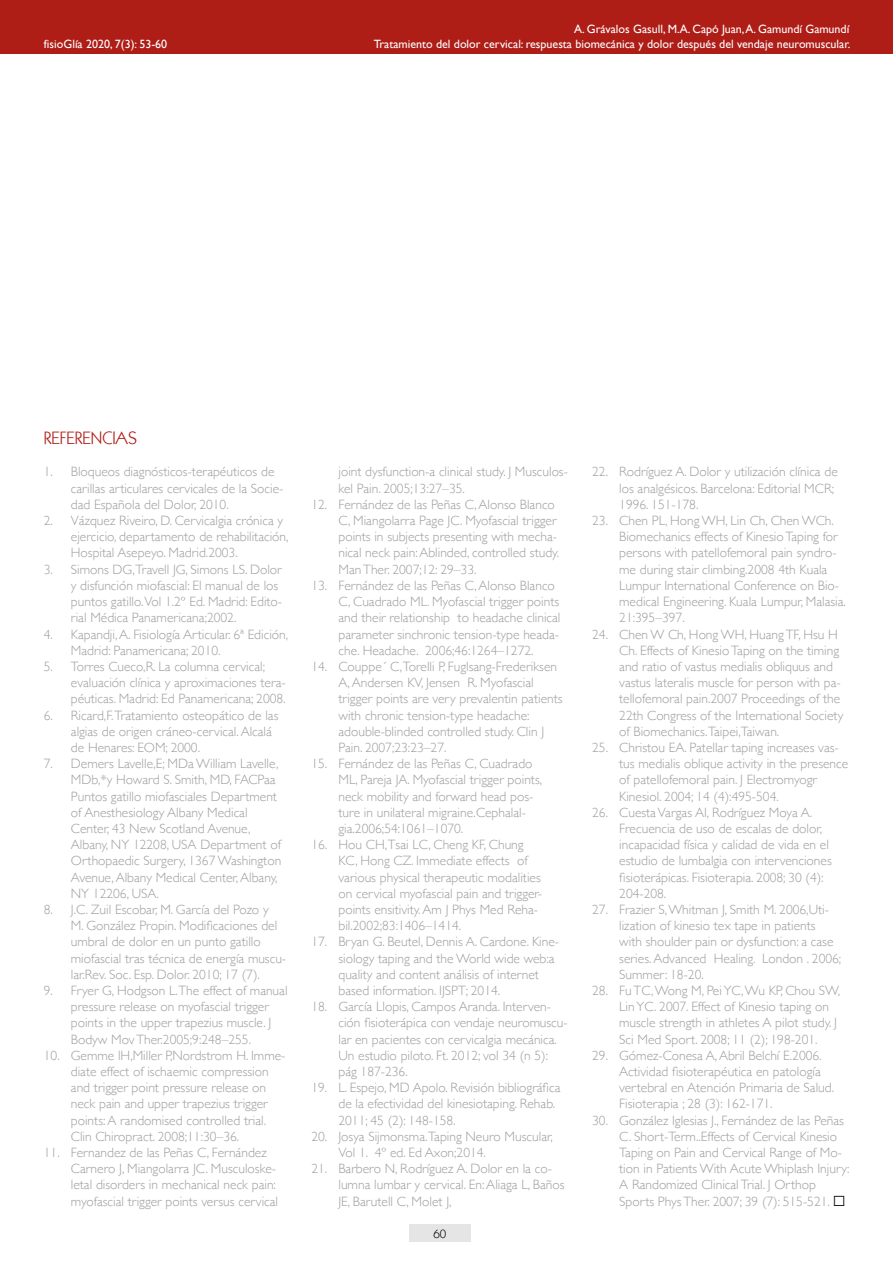
<style>
.page{position:relative;width:893px;height:1263px;background:#fff}
.page>*{position:absolute;margin:0;border:0;box-sizing:border-box;transform-origin:0 0}
.t1{font:18px "Kabel IT Cby BT";color:#af1d17}
.t2{font:300 13.5px/16.2px "Gill Sans";color:#9d9d9c}
.t3{font:12px "Gill Sans";color:#fff}
.t4{font:12px "Kabel IT Cby BT";color:#000}
.s1{font-weight:400;color:#000}
</style>
<div class="page">
<div style="left:409px;top:1224px;width:62px;height:18px;background:#e5e5e5"></div>
<div style="left:0;top:0;width:893px;height:53px;background:#af1d17"></div>
<p class="t3" style="left:574px;top:22px;width:277px">A. Grávalos Gasull, M.A. Capó Juan, A. Gamundí Gamundí</p>
<p class="t3" style="left:44px;top:37px;width:125px">fisioGlía 2020, 7(3): 53-60</p>
<p class="t3" style="left:374px;top:37px;width:478px">Tratamiento del dolor cervical: respuesta biomecánica y dolor después del vendaje neuromuscular.</p>
<h1 class="t1" style="left:44px;top:427px;width:95px">REFERENCIAS</h1>
<p class="t2" style="left:71px;top:463px;width:214px;text-indent:-27px">1. Bloqueos diagnósticos-terapéuticos de carillas articulares cervicales de la Socie&shy;dad Española del Dolor, 2010.</p>
<p class="t2" style="left:71px;top:512px;width:219px;text-indent:-27px">2. Vázquez Riveiro, D. Cervicalgia crónica y ejercicio, departamento de rehabilitación,<br>Hospital Asepeyo. Madrid.2003.</p>
<p class="t2" style="left:71px;top:560px;width:213px;text-indent:-27px">3. Simons DG,Travell JG, Simons LS. Dolor y disfunción miofascial: El manual de los puntos gatillo.Vol 1.2º Ed. Madrid: Edito&shy;rial Médica Panamericana;2002.</p>
<p class="t2" style="left:71px;top:625px;width:219px;text-indent:-27px">4. Kapandji, A. Fisiología Articular. 6ª Edición,<br>Madrid: Panamericana; 2010.</p>
<p class="t2" style="left:71px;top:658px;width:216px;text-indent:-27px">5. Torres Cueco,R. La columna cervical; evaluación clínica y aproximaciones tera&shy;péuticas. Madrid: Ed Panamericana; 2008.</p>
<p class="t2" style="left:71px;top:706px;width:209px;text-indent:-27px">6. Ricard,F.Tratamiento osteopático de las algias de origen cráneo-cervical. Alcalá de Henares: EOM; 2000.</p>
<p class="t2" style="left:71px;top:755px;width:212px;text-indent:-27px">7. Demers Lavelle,E; MDa William Lavelle, MDb,*y Howard S. Smith, MD, FACPaa Puntos gatillo miofasciales Department of Anesthesiology Albany Medical Center, 43 New Scotland Avenue, Albany, NY 12208, USA Department of Orthopaedic Surgery, 1367 Washington Avenue, Albany Medical Center, Albany, NY 12206, USA.</p>
<p class="t2" style="left:71px;top:901px;width:217px;text-indent:-27px">8. J.C. Zuil Escobar, M. García del Pozo y<br>M. González Propin. Modificaciones del umbral de dolor en un punto gatillo miofascial tras técnica de energía muscu&shy;lar.Rev. Soc. Esp. Dolor. 2010; 17 (7).</p>
<p class="t2" style="left:71px;top:982px;width:218px;text-indent:-27px">9. Fryer G, Hodgson L.The effect of manual pressure release on myofascial trigger points in the upper trapezius muscle. J Bodyw Mov Ther.2005;9:248–255.</p>
<p class="t2" style="left:71px;top:1046px;width:216px;text-indent:-27px">10. Gemme lH,Miller P,Nordstrom H. Imme&shy;diate effect of ischaemic compression and trigger point pressure release on neck pain and upper trapezius trigger points: A randomised controlled trial.<br>Clin Chiropract. 2008;11:30–36.</p>
<p class="t2" style="left:71px;top:1144px;width:209px;text-indent:-27px">11. Fernandez de las Peñas C, Fernández Carnero J, Miangolarra JC. Musculoske&shy;letal disorders in mechanical neck pain: myofascial trigger points versus cervical</p>
<p class="t2" style="left:338px;top:463px;width:231px">joint dysfunction-a clinical study. J Musculos&shy;kel Pain. 2005;13:27–35.</p>
<p class="t2" style="left:338px;top:496px;width:222px;text-indent:-27px">12. Fernández de las Peñas C, Alonso Blanco C, Miangolarra Page JC. Myofascial trigger points in subjects presenting with mecha&shy;nical neck pain: Ablinded, controlled study.<br>Man Ther. 2007;12: 29–33.</p>
<p class="t2" style="left:338px;top:577px;width:223px;text-indent:-27px">13. Fernández de las Peñas C, Alonso Blanco C, Cuadrado ML. Myofascial trigger points and their relationship to headache clinical parameter sinchronic tension-type heada&shy;che. Headache. 2006;46:1264–1272.</p>
<p class="t2" style="left:338px;top:658px;width:226px;text-indent:-27px">14. Couppe´ C,Torelli P, Fuglsang-Frederiksen A, Andersen KV, Jensen R. Myofascial trigger points are very prevalentin patients with chronic tension-type headache: adouble-blinded controlled study. Clin J Pain. 2007;23:23–27.</p>
<p class="t2" style="left:338px;top:755px;width:205px;text-indent:-27px">15. Fernández de las Peñas C, Cuadrado ML, Pareja JA. Myofascial trigger points, neck mobility and forward head pos&shy;ture in unilateral migraine.Cephalal&shy;gia.2006;54:1061–1070.</p>
<p class="t2" style="left:338px;top:836px;width:205px;text-indent:-27px">16. Hou CH,Tsai LC, Cheng KF, Chung KC, Hong CZ. Immediate effects of various physical therapeutic modalities on cervical myofascial pain and trigger&shy;points ensitivity. Am J Phys Med Reha&shy;bil.2002;83:1406–1414.</p>
<p class="t2" style="left:338px;top:933px;width:222px;text-indent:-27px">17. Bryan G. Beutel, Dennis A. Cardone. Kine&shy;siology taping and the World wide web:a quality and content análisis of internet based information. IJSPT; 2014.</p>
<p class="t2" style="left:338px;top:998px;width:231px;text-indent:-27px">18. García Llopis, Campos Aranda. Interven&shy;ción fisioterápica con vendaje neuromuscu&shy;lar en pacientes con cervicalgia mecánica.<br>Un estudio piloto. Ft. 2012; vol 34 (n 5): pág 187-236.</p>
<p class="t2" style="left:338px;top:1079px;width:223px;text-indent:-27px">19. L. Espejo, MD Apolo. Revisión bibliográfica de la efectividad del kinesiotaping. Rehab.<br>2011; 45 (2): 148-158.</p>
<p class="t2" style="left:338px;top:1127px;width:216px;text-indent:-27px">20. Josya Sijmonsma.Taping Neuro Muscular,<br>Vol 1. 4º ed. Ed Axon;2014.</p>
<p class="t2" style="left:338px;top:1160px;width:227px;text-indent:-27px">21. Barbero N, Rodríguez A. Dolor en la co&shy;lumna lumbar y cervical. En: Aliaga L, Baños<br>JE, Barutell C, Molet J,</p>
<p class="t4" style="left:433px;top:1226px;width:14px">60</p>
<p class="t2" style="left:619px;top:463px;width:220px;text-indent:-27px">22. Rodríguez A. Dolor y utilización clínica de los analgésicos. Barcelona: Editorial MCR;<br>1996. 151-178.</p>
<p class="t2" style="left:619px;top:512px;width:228px;text-indent:-27px">23. Chen PL, Hong WH, Lin Ch, Chen WCh.<br>Biomechanics effects of Kinesio Taping for persons with patellofemoral pain syndro&shy;me during stair climbing.2008 4th Kuala Lumpur International Conference on Bio&shy;medical Engineering. Kuala Lumpur, Malasia.<br>21:395–397.</p>
<p class="t2" style="left:619px;top:625px;width:226px;text-indent:-27px">24. Chen W Ch, Hong WH, Huang TF, Hsu H Ch. Effects of Kinesio Taping on the timing and ratio of vastus medialis obliquus and vastus lateralis muscle for person with pa&shy;tellofemoral pain.2007 Proceedings of the 22th Congress of the International Society of Biomechanics.Taipei,Taiwan.</p>
<p class="t2" style="left:619px;top:739px;width:231px;text-indent:-27px">25. Christou EA. Patellar taping increases vas&shy;tus medialis oblique activity in the presence of patellofemoral pain. J Electromyogr Kinesiol. 2004; 14 (4):495-504.</p>
<p class="t2" style="left:619px;top:803px;width:214px;text-indent:-27px">26. Cuesta Vargas AI, Rodríguez Moya A.<br>Frecuencia de uso de escalas de dolor, incapacidad física y calidad de vida en el estudio de lumbalgia con intervenciones fisioterápicas. Fisioterapia. 2008; 30 (4):<br>204-208.</p>
<p class="t2" style="left:619px;top:901px;width:224px;text-indent:-27px">27. Frazier S, Whitman J, Smith M. 2006,Uti&shy;lization of kinesio tex tape in patients with shoulder pain or dysfunction: a case series. Advanced Healing. London . 2006; Summer: 18-20.</p>
<p class="t2" style="left:619px;top:982px;width:222px;text-indent:-27px">28. Fu TC, Wong M, Pei YC, Wu KP, Chou SW, Lin YC. 2007. Effect of Kinesio taping on muscle strength in athletes A pilot study. J Sci Med Sport. 2008; 11 (2); 198-201.</p>
<p class="t2" style="left:619px;top:1046px;width:216px;text-indent:-27px">29. Gómez-Conesa A, Abril Belchí E.2006.<br>Actividad fisioterapéutica en patología vertebral en Atención Primaria de Salud.<br>Fisioterapia ; 28 (3): 162-171.</p>
<p class="t2" style="left:619px;top:1111px;width:232px;text-indent:-27px">30. González Iglesias J., Fernández de las Peñas C. Short-Term..Effects of Cervical Kinesio Taping on Pain and Cervical Range of Mo&shy;tion in Patients With Acute Whiplash Injury:<br>A Randomized Clinical Trial. J Orthop Sports Phys Ther. 2007; 39 (7): 515-521. <span class="s1">·</span></p>
</div>
